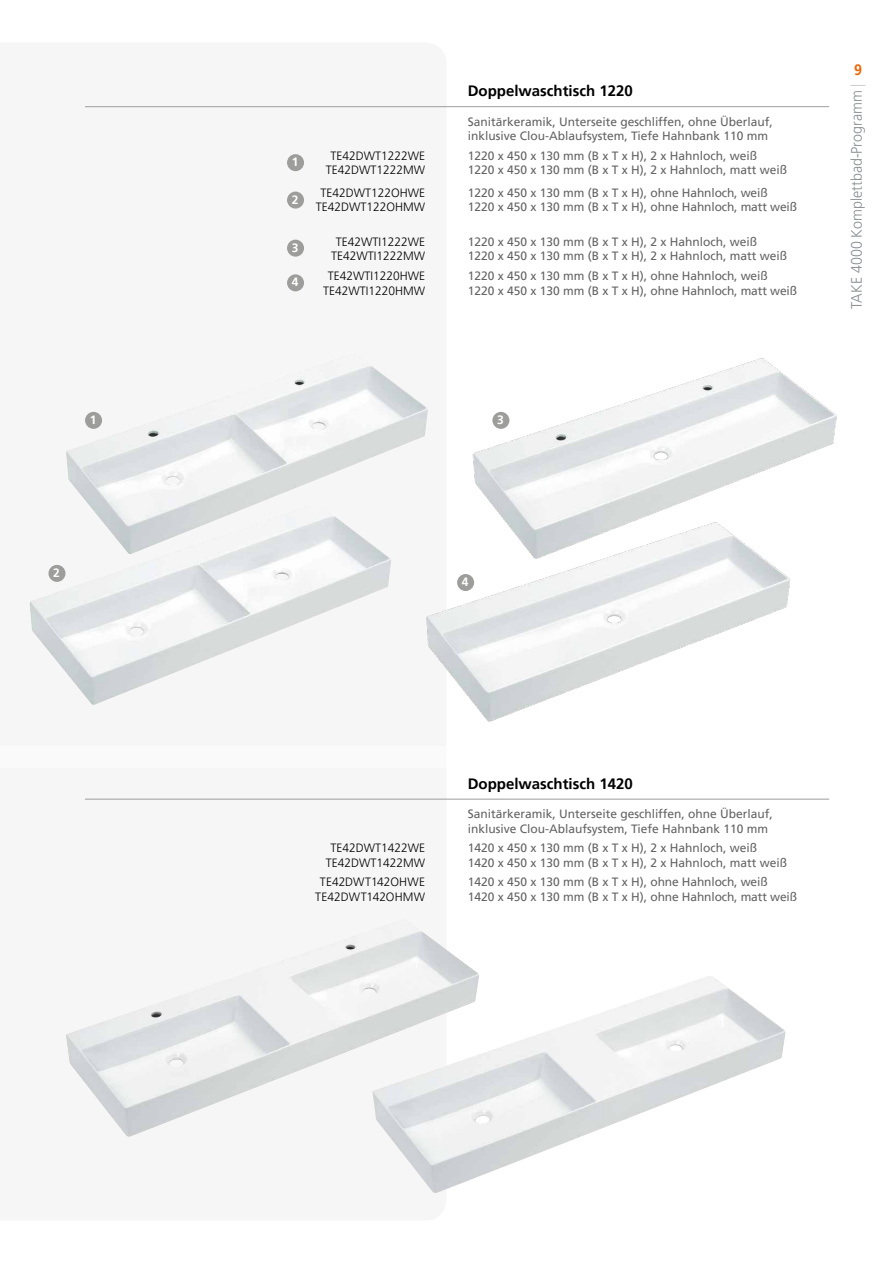
<style>
.page{position:relative;width:893px;height:1263px;background:#fff}
.page>*{position:absolute;margin:0;border:0;box-sizing:border-box;transform-origin:0 0}
.t1{font:700 15px "Frutiger LT Pro";color:#000}
.t2{font:300 15px "Frutiger LT Pro";color:#888c90;scale:.95 1}
.t3{font:700 15px "Frutiger LT Pro";color:#ec6608;scale:.95 1}
.t4{font:12px/14.4px "Frutiger LT Pro";color:#646363}
.t5{font:300 12px/14.4px "Frutiger LT Pro";color:#000;text-align:center}
.t6{font:700 12px "Frutiger LT Pro";color:#fff}
.s1{color:#cdcccf}
</style>
<div class="page">
<img style="left:29px;top:555px;width:362px;height:150px">
<img style="left:390px;top:976px;width:396px;height:217px">
<hr style="left:85px;top:799px;width:744px;height:1px;background:#9d9d9c">
<img style="left:66px;top:919px;width:413px;height:219px">
<img style="left:66px;top:353px;width:362px;height:202px">
<hr style="left:85px;top:106px;width:744px;height:1px;background:#9d9d9c">
<img style="left:412px;top:507px;width:378px;height:215px">
<img style="left:457px;top:358px;width:380px;height:207px">
<div style="left:85px;top:412px;width:17px;height:17px;background:#9d9d9c;border-radius:50%"></div>
<div style="left:48px;top:565px;width:17px;height:17px;background:#9d9d9c;border-radius:50%"></div>
<div style="left:492px;top:412px;width:17px;height:17px;background:#9d9d9c;border-radius:50%"></div>
<div style="left:457px;top:574px;width:17px;height:17px;background:#9d9d9c;border-radius:50%"></div>
<div style="left:287px;top:154px;width:17px;height:17px;background:#9d9d9c;border-radius:50%"></div>
<div style="left:287px;top:192px;width:17px;height:17px;background:#9d9d9c;border-radius:50%"></div>
<div style="left:287px;top:240px;width:17px;height:17px;background:#9d9d9c;border-radius:50%"></div>
<div style="left:287px;top:274px;width:17px;height:17px;background:#9d9d9c;border-radius:50%"></div>
<p class="t6" style="left:90px;top:412px;width:8px">1</p>
<p class="t6" style="left:53px;top:565px;width:8px">2</p>
<p class="t6" style="left:292px;top:155px;width:8px">1</p>
<p class="t6" style="left:292px;top:192px;width:8px">2</p>
<p class="t6" style="left:292px;top:240px;width:8px">3</p>
<p class="t6" style="left:292px;top:275px;width:8px">4</p>
<p class="t1" style="left:468px;top:82px;width:167px">Doppelwaschtisch 1220</p>
<p class="t4" style="left:468px;top:115px;width:307px">Sanitärkeramik, Unterseite geschliffen, ohne Überlauf, inklusive Clou-Ablaufsystem, Tiefe Hahnbank 110 mm</p>
<p class="t5" style="left:326px;top:149px;width:101px">TE42DWT1222WE<br>TE42DWT1222MW</p>
<p class="t4" style="left:468px;top:149px;width:321px">1220 x 450 x 130 mm (B x T x H), 2 x Hahnloch, weiß<br>1220 x 450 x 130 mm (B x T x H), 2 x Hahnloch, matt weiß</p>
<p class="t5" style="left:316px;top:186px;width:111px">TE42DWT122OHWE<br>TE42DWT122OHMW</p>
<p class="t4" style="left:468px;top:186px;width:331px">1220 x 450 x 130 mm (B x T x H), ohne Hahnloch, weiß<br>1220 x 450 x 130 mm (B x T x H), ohne Hahnloch, matt weiß</p>
<p class="t5" style="left:331px;top:235px;width:96px">TE42WTI1222WE<br>TE42WTI1222MW</p>
<p class="t4" style="left:468px;top:235px;width:321px">1220 x 450 x 130 mm (B x T x H), 2 x Hahnloch, weiß<br>1220 x 450 x 130 mm (B x T x H), 2 x Hahnloch, matt weiß</p>
<p class="t5" style="left:323px;top:269px;width:104px">TE42WTI1220HWE<br>TE42WTI1220HMW</p>
<p class="t4" style="left:468px;top:269px;width:331px">1220 x 450 x 130 mm (B x T x H), ohne Hahnloch, weiß<br>1220 x 450 x 130 mm (B x T x H), ohne Hahnloch, matt weiß</p>
<p class="t6" style="left:497px;top:412px;width:8px">3</p>
<p class="t3" style="left:854px;top:61px;width:10px">9</p>
<p class="t2" style="left:848px;top:309px;width:239px;rotate:-90deg">TAKE 4000 Komplettbad-Programm <span class="s1">|</span></p>
<p class="t6" style="left:462px;top:575px;width:8px">4</p>
<p class="t1" style="left:468px;top:775px;width:167px">Doppelwaschtisch 1420</p>
<p class="t4" style="left:468px;top:807px;width:307px">Sanitärkeramik, Unterseite geschliffen, ohne Überlauf, inklusive Clou-Ablaufsystem, Tiefe Hahnbank 110 mm</p>
<p class="t5" style="left:326px;top:841px;width:101px">TE42DWT1422WE<br>TE42DWT1422MW</p>
<p class="t4" style="left:468px;top:841px;width:321px">1420 x 450 x 130 mm (B x T x H), 2 x Hahnloch, weiß<br>1420 x 450 x 130 mm (B x T x H), 2 x Hahnloch, matt weiß</p>
<p class="t5" style="left:315px;top:875px;width:111px">TE42DWT142OHWE<br>TE42DWT142OHMW</p>
<p class="t4" style="left:468px;top:875px;width:331px">1420 x 450 x 130 mm (B x T x H), ohne Hahnloch, weiß<br>1420 x 450 x 130 mm (B x T x H), ohne Hahnloch, matt weiß</p>
</div>
